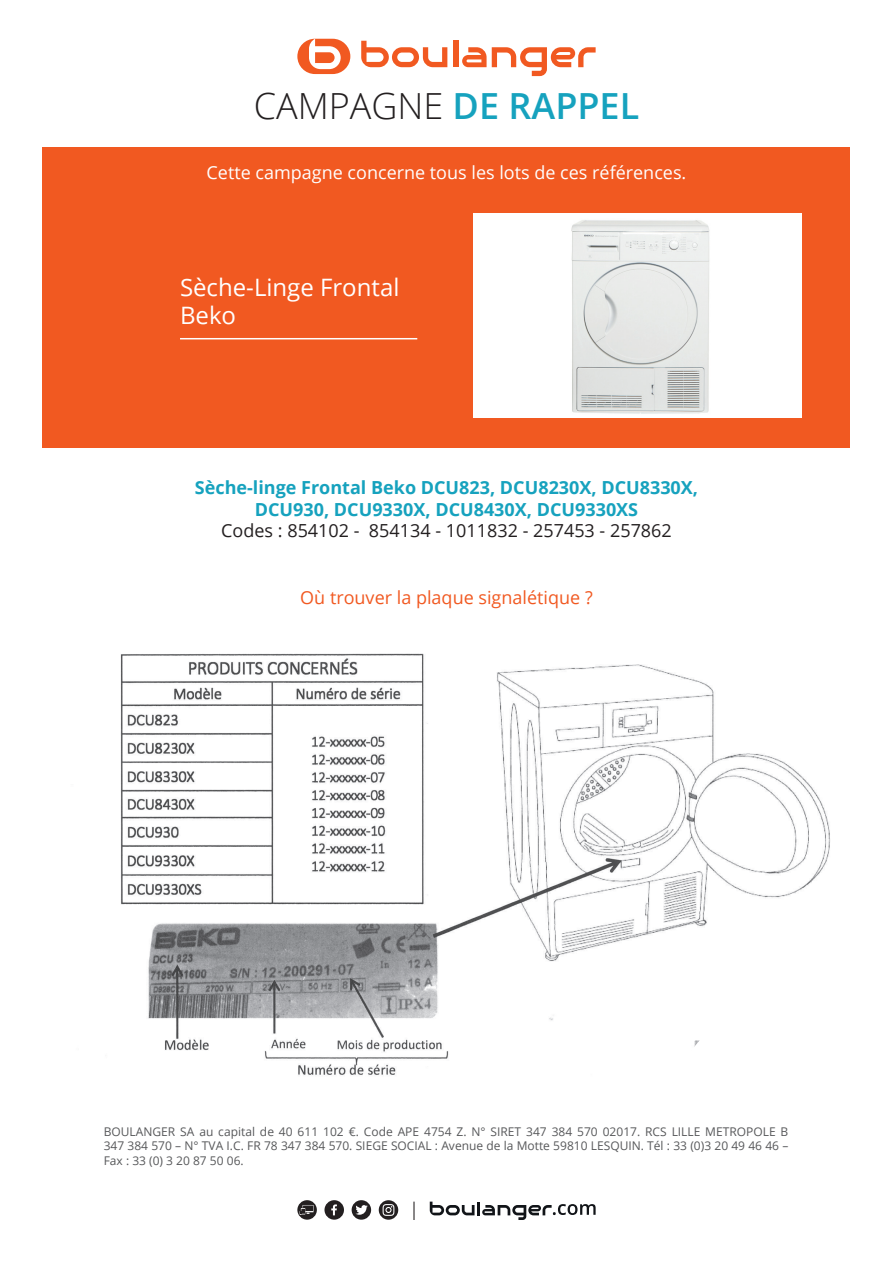
<style>
.page{position:relative;width:893px;height:1263px;background:#fff}
.page>*{position:absolute;margin:0;border:0;box-sizing:border-box;transform-origin:0 0}
.t1{font:300 36px "Open Sans";color:#231f20}
.t2{font:24px/28.8px "Open Sans";color:#fff}
.t3{font:700 18px/21.6px "Open Sans";color:#16a2be;text-align:center}
.t4{font:18px "Open Sans";color:#fff}
.t5{font:18px "Open Sans";color:#231f20}
.t6{font:18px "Open Sans";color:#f15921}
.t7{font:12px/14.4px "Open Sans";color:#57585a;text-align:justify}
.s1{font-weight:600;color:#16a2be}
</style>
<div class="page">
<div style="left:297px;top:39px;width:53px;height:35px;background:#f15921;border-radius:18px"></div>
<div style="left:453px;top:41px;width:5px;height:26px;background:#f15921"></div>
<svg style="left:462px;top:47px;width:134px;height:29px"></svg>
<svg style="left:361px;top:41px;width:86px;height:26px"></svg>
<svg style="left:309px;top:39px;width:32px;height:30px"></svg>
<hr style="left:477px;top:1201px;width:3px;height:14px;background:#111418">
<svg style="left:430px;top:1201px;width:45px;height:14px"></svg>
<svg style="left:482px;top:1204px;width:114px;height:16px"></svg>
<svg style="left:352px;top:1200px;width:19px;height:20px"></svg>
<svg style="left:297px;top:1200px;width:20px;height:20px"></svg>
<svg style="left:324px;top:1200px;width:20px;height:20px"></svg>
<svg style="left:379px;top:1200px;width:19px;height:20px"></svg>
<svg style="left:413px;top:1201px;width:2px;height:19px"></svg>
<div style="left:43px;top:147px;width:807px;height:300px;background:#f15921"></div>
<hr style="left:180px;top:338px;width:237px;height:1px;background:#fff">
<div style="left:473px;top:213px;width:329px;height:204px;background:#fff"></div>
<img style="left:571px;top:220px;width:139px;height:194px">
<img style="left:120px;top:653px;width:710px;height:422px">
<h1 class="t1" style="left:254px;top:81px;width:387px">CAMPAGNE <span class="s1">DE RAPPEL</span></h1>
<h3 class="t4" style="left:207px;top:160px;width:481px">Cette campagne concerne tous les lots de ces références.</h3>
<h2 class="t2" style="left:180px;top:272px;width:221px">Sèche-Linge Frontal<br>Beko</h2>
<h3 class="t3" style="left:195px;top:476px;width:505px">Sèche-linge Frontal Beko DCU823, DCU8230X, DCU8330X,<br>DCU930, DCU9330X, DCU8430X, DCU9330XS</h3>
<h3 class="t5" style="left:221px;top:519px;width:452px">Codes : 854102 - 854134 - 1011832 - 257453 - 257862</h3>
<h3 class="t6" style="left:300px;top:585px;width:294px">Où trouver la plaque signalétique ?</h3>
<p class="t7" style="left:104px;top:1124px;width:686px">BOULANGER SA au capital de 40 611 102 €. Code APE 4754 Z. N° SIRET 347 384 570 02017. RCS LILLE METROPOLE B 347 384 570 – N° TVA I.C. FR 78 347 384 570. SIEGE SOCIAL : Avenue de la Motte 59810 LESQUIN. Tél : 33 (0)3 20 49 46 46 – Fax : 33 (0) 3 20 87 50 06.</p>
</div>
